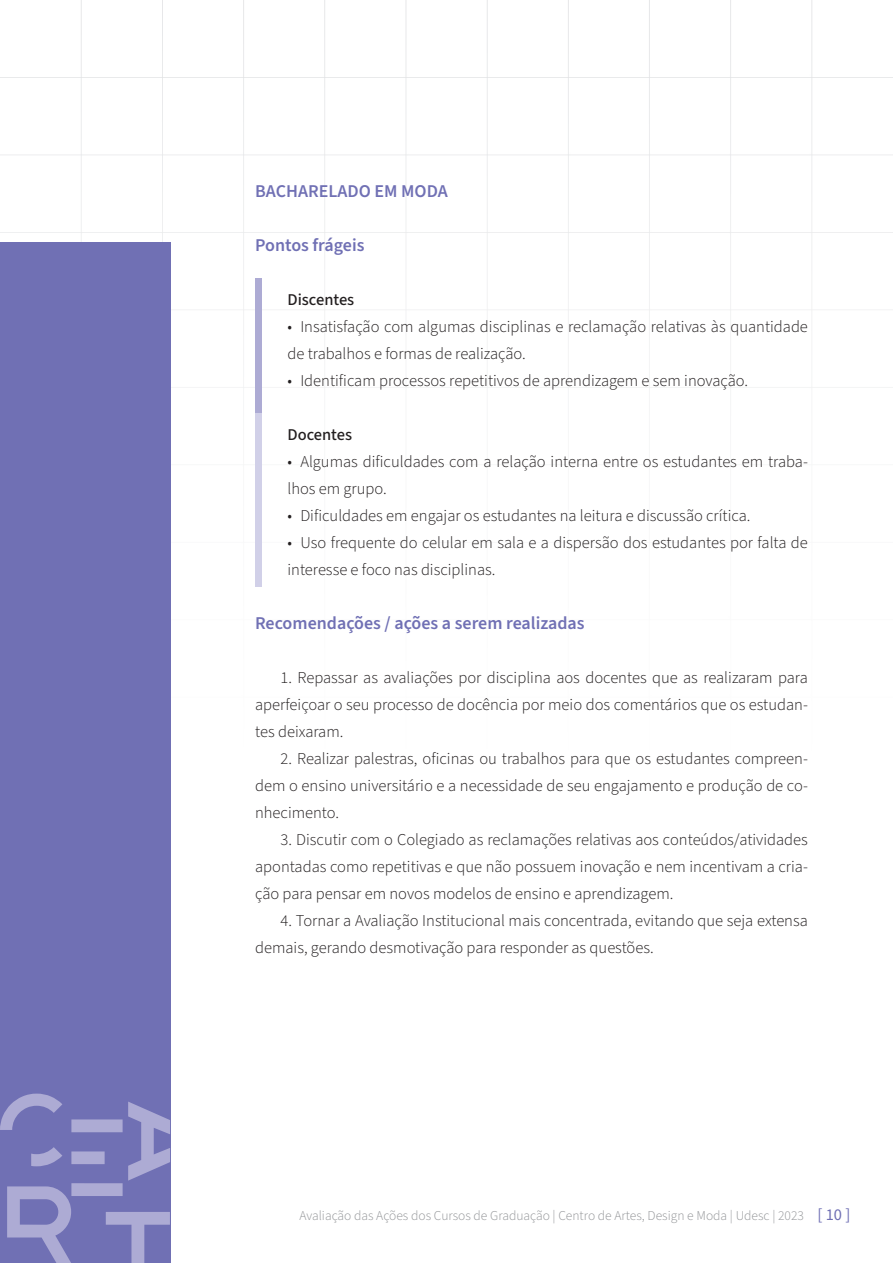
<style>
.page{position:relative;width:893px;height:1263px;background:#fff}
.page>*{position:absolute;margin:0;border:0;box-sizing:border-box;transform-origin:0 0}
.subtitulos{font:600 18px "Source Sans 3";color:#7070b4}
.titulos{font:600 18px "Source Sans 3";color:#7070b4}
.texto{font:300 16.5px/27px "Source Sans 3";color:#231f20}
.docentes_e_discentes{font:500 16.5px "Source Sans 3";color:#231f20}
.t1{font:300 13.5px "Source Sans 3";color:#939598}
.s1{font-weight:400;font-size:16.5px;color:#7070b4}
</style>
<div class="page">
<div style="left:0;top:242px;width:170px;height:1021px;background:#7070b4"></div>
<svg style="left:0;top:1093px;width:170px;height:170px"></svg>
<div style="left:255px;top:278px;width:7px;height:135px;background:#adabd4"></div>
<div style="left:255px;top:413px;width:7px;height:173px;background:#d1d0e8"></div>
<p class="titulos" style="left:255px;top:180px;width:194px">BACHARELADO EM MODA</p>
<p class="subtitulos" style="left:255px;top:234px;width:111px">Pontos frágeis</p>
<p class="docentes_e_discentes" style="left:287px;top:289px;width:68px">Discentes</p>
<p class="texto" style="left:287px;top:313px;width:522px">• Insatisfação com algumas disciplinas e reclamação relativas às quantidade de trabalhos e formas de realização.</p>
<p class="texto" style="left:287px;top:367px;width:462px">• Identificam processos repetitivos de aprendizagem e sem inovação.</p>
<p class="docentes_e_discentes" style="left:287px;top:424px;width:66px">Docentes</p>
<p class="texto" style="left:287px;top:448px;width:522px">• Algumas dificuldades com a relação interna entre os estudantes em traba&shy;lhos em grupo.</p>
<p class="texto" style="left:287px;top:502px;width:465px">• Dificuldades em engajar os estudantes na leitura e discussão crítica.</p>
<p class="texto" style="left:287px;top:529px;width:522px">• Uso frequente do celular em sala e a dispersão dos estudantes por falta de interesse e foco nas disciplinas.</p>
<p class="subtitulos" style="left:255px;top:612px;width:331px">Recomendações / ações a serem realizadas</p>
<p class="texto" style="left:255px;top:664px;width:554px;text-align:justify;text-indent:26px">1. Repassar as avaliações por disciplina aos docentes que as realizaram para aperfeiçoar o seu processo de docência por meio dos comentários que os estudan&shy;tes deixaram.</p>
<p class="texto" style="left:255px;top:745px;width:554px;text-align:justify;text-indent:26px">2. Realizar palestras, oficinas ou trabalhos para que os estudantes compreen&shy;dem o ensino universitário e a necessidade de seu engajamento e produção de co&shy;nhecimento.</p>
<p class="texto" style="left:255px;top:826px;width:554px;text-align:justify;text-indent:26px">3. Discutir com o Colegiado as reclamações relativas aos conteúdos/atividades apontadas como repetitivas e que não possuem inovação e nem incentivam a cria&shy;ção para pensar em novos modelos de ensino e aprendizagem.</p>
<p class="texto" style="left:255px;top:907px;width:554px;text-indent:26px">4. Tornar a Avaliação Institucional mais concentrada, evitando que seja extensa demais, gerando desmotivação para responder as questões.</p>
<p class="t1" style="left:299px;top:1208px;width:552px">Avaliação das Ações dos Cursos de Graduação | Centro de Artes, Design e Moda | Udesc | 2023 <span class="s1">[ 10 ]</span></p>
</div>
